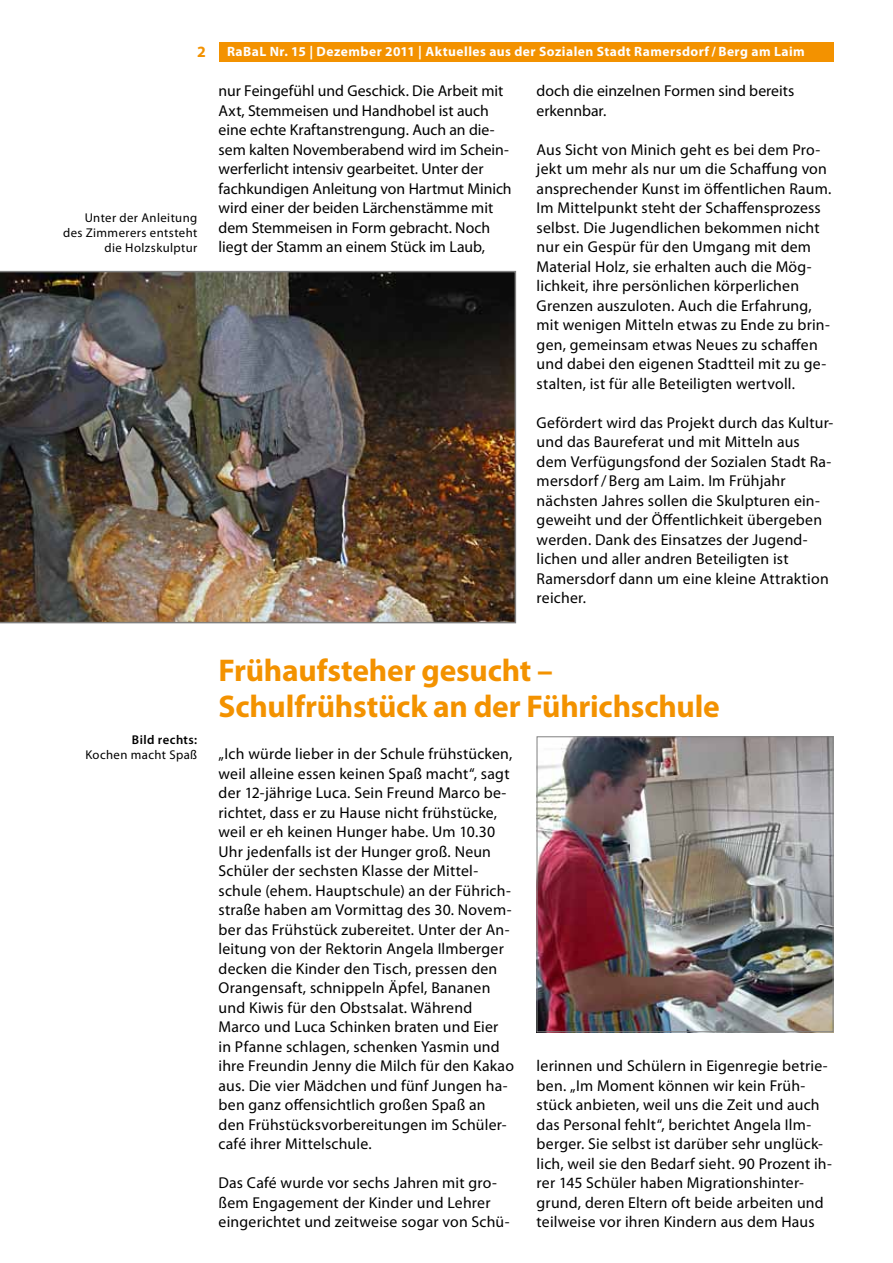
<style>
.page{position:relative;width:893px;height:1263px;background:#fff}
.page>*{position:absolute;margin:0;border:0;box-sizing:border-box;transform-origin:0 0}
.t1{font:700 31.5px/36px "Myriad Pro";letter-spacing:-.005em;color:#f39200}
.t2{font:15.75px/19.5px "Myriad Pro";letter-spacing:.01em;color:#000}
.t3{font:700 15.75px "Myriad Pro";color:#f39200}
.t4{font:700 13.5px "Myriad Pro";letter-spacing:.035em;color:#fff}
.t5{font:12.75px/15px "Myriad Pro";letter-spacing:.03em;color:#000;text-align:right}
.t6{font:600 12.75px "Myriad Pro";letter-spacing:.035em;color:#000}
</style>
<div class="page">
<div style="left:219px;top:43px;width:614px;height:19px;background:#f39200"></div>
<img style="left:0;top:271px;width:516px;height:352px">
<img style="left:539px;top:738px;width:292px;height:292px">
<div style="left:537px;top:736px;width:296px;height:296px;border:1px solid #808080"></div>
<p class="t3" style="left:197px;top:42px;width:10px">2</p>
<p class="t4" style="left:227px;top:43px;width:579px">RaBaL Nr. 15 | Dezember 2011 | Aktuelles aus der Sozialen Stadt Ramersdorf / Berg am Laim</p>
<p class="t5" style="left:63px;top:210px;width:136px">Unter der Anleitung des Zimmerers entsteht die Holzskulptur</p>
<p class="t2" style="left:219px;top:81px;width:295px">nur Feingefühl und Geschick. Die Arbeit mit Axt, Stemmeisen und Handhobel ist auch eine echte Kraftanstrengung. Auch an die&shy;sem kalten Novemberabend wird im Schein&shy;werferlicht intensiv gearbeitet. Unter der fachkundigen Anleitung von Hartmut Minich wird einer der beiden Lärchenstämme mit dem Stemmeisen in Form gebracht. Noch liegt der Stamm an einem Stück im Laub,</p>
<p class="t2" style="left:537px;top:81px;width:259px">doch die einzelnen Formen sind bereits erkennbar.</p>
<p class="t2" style="left:537px;top:139px;width:296px">Aus Sicht von Minich geht es bei dem Pro&shy;jekt um mehr als nur um die Schaffung von ansprechender Kunst im öffentlichen Raum.<br>Im Mittelpunkt steht der Schaffensprozess selbst. Die Jugendlichen bekommen nicht nur ein Gespür für den Umgang mit dem Material Holz, sie erhalten auch die Mög&shy;lichkeit, ihre persönlichen körperlichen Grenzen auszuloten. Auch die Erfahrung, mit wenigen Mitteln etwas zu Ende zu brin&shy;gen, gemeinsam etwas Neues zu schaffen und dabei den eigenen Stadtteil mit zu ge&shy;stalten, ist für alle Beteiligten wertvoll.</p>
<p class="t2" style="left:537px;top:412px;width:297px">Gefördert wird das Projekt durch das Kultur&shy;und das Baureferat und mit Mitteln aus dem Verfügungsfond der Sozialen Stadt Ra&shy;mersdorf/ Berg am Laim. Im Frühjahr nächsten Jahres sollen die Skulpturen ein&shy;geweiht und der Öffentlichkeit übergeben werden. Dank des Einsatzes der Jugend&shy;lichen und aller andren Beteiligten ist Ramersdorf dann um eine kleine Attraktion reicher.</p>
<p class="t6" style="left:132px;top:732px;width:67px">Bild rechts:</p>
<p class="t5" style="left:85px;top:747px;width:113px">Kochen macht Spaß</p>
<h1 class="t1" style="left:219px;top:651px;width:503px">Frühaufsteher gesucht –<br>Schulfrühstück an der Führichschule</h1>
<p class="t2" style="left:219px;top:744px;width:297px">„Ich würde lieber in der Schule frühstücken, weil alleine essen keinen Spaß macht“, sagt der 12-jährige Luca. Sein Freund Marco be&shy;richtet, dass er zu Hause nicht frühstücke, weil er eh keinen Hunger habe. Um 10.30<br>Uhr jedenfalls ist der Hunger groß. Neun Schüler der sechsten Klasse der Mittel&shy;schule (ehem. Hauptschule) an der Führich&shy;straße haben am Vormittag des 30. Novem&shy;ber das Frühstück zubereitet. Unter der An&shy;leitung von der Rektorin Angela Ilmberger decken die Kinder den Tisch, pressen den Orangensaft, schnippeln Äpfel, Bananen und Kiwis für den Obstsalat. Während Marco und Luca Schinken braten und Eier in Pfanne schlagen, schenken Yasmin und ihre Freundin Jenny die Milch für den Kakao aus. Die vier Mädchen und fünf Jungen ha&shy;ben ganz offensichtlich großen Spaß an den Frühstücksvorbereitungen im Schüler&shy;café ihrer Mittelschule.</p>
<p class="t2" style="left:219px;top:1173px;width:292px">Das Café wurde vor sechs Jahren mit gro&shy;ßem Engagement der Kinder und Lehrer eingerichtet und zeitweise sogar von Schü-</p>
<p class="t2" style="left:537px;top:1056px;width:297px">lerinnen und Schülern in Eigenregie betrie&shy;ben. „Im Moment können wir kein Früh&shy;stück anbieten, weil uns die Zeit und auch das Personal fehlt“, berichtet Angela Ilm&shy;berger. Sie selbst ist darüber sehr unglück&shy;lich, weil sie den Bedarf sieht. 90 Prozent ih&shy;rer 145 Schüler haben Migrationshinter&shy;grund, deren Eltern oft beide arbeiten und teilweise vor ihren Kindern aus dem Haus</p>
</div>
